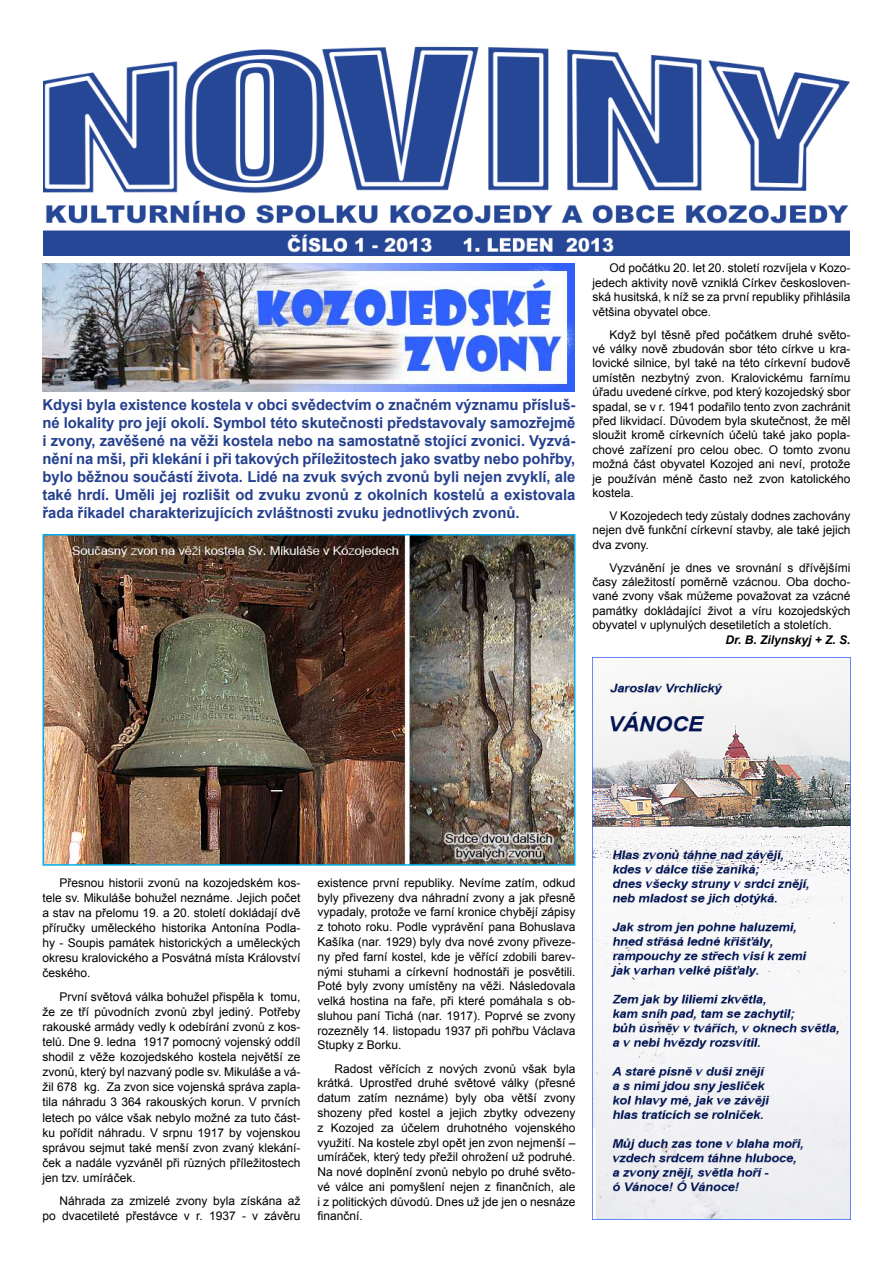
<style>
.page{position:relative;width:893px;height:1263px;background:#fff}
.page>*{position:absolute;margin:0;border:0;box-sizing:border-box;transform-origin:0 0}
.t1{font:700 15px/18px "Arial";letter-spacing:-.005em;color:#25408f;text-align:justify}
.t2{font:12px/14.7px "Arial";color:#000;text-align:justify}
.t3{font:italic 700 12px "Arial";color:#000}
</style>
<div class="page">
<img style="left:44px;top:46px;width:805px;height:210px">
<img style="left:43px;top:264px;width:532px;height:127px">
<img style="left:593px;top:658px;width:257px;height:561px">
<img style="left:46px;top:537px;width:526px;height:326px">
<div style="left:43px;top:534px;width:532px;height:332px;border:2px solid #00aeef"></div>
<p class="t1" style="left:43px;top:396px;width:534px">Kdysi byla existence kostela v obci svědectvím o značném významu přísluš&shy;né lokality pro její okolí. Symbol této skutečnosti představovaly samozřejmě i zvony, zavěšené na věži kostela nebo na samostatně stojící zvonici. Vyzvá&shy;nění na mši, při klekání i při takových příležitostech jako svatby nebo pohřby, bylo běžnou součástí života. Lidé na zvuk svých zvonů byli nejen zvyklí, ale také hrdí. Uměli jej rozlišit od zvuku zvonů z okolních kostelů a existovala řada říkadel charakterizujících zvláštnosti zvuku jednotlivých zvonů.</p>
<p class="t2" style="left:592px;top:261px;width:259px;text-indent:17px">Od počátku 20. let 20. století rozvíjela v Kozo&shy;jedech aktivity nově vzniklá Církev českosloven&shy;ská husitská, k níž se za první republiky přihlásila většina obyvatel obce.</p>
<p class="t2" style="left:592px;top:327px;width:259px;text-indent:17px">Když byl těsně před počátkem druhé světo&shy;vé války nově zbudován sbor této církve u kra&shy;lovické silnice, byl také na této církevní budově umístěn nezbytný zvon. Kralovickému farnímu úřadu uvedené církve, pod který kozojedský sbor spadal, se v r. 1941 podařilo tento zvon zachránit před likvidací. Důvodem byla skutečnost, že měl sloužit kromě církevních účelů také jako popla&shy;chové zařízení pro celou obec. O tomto zvonu možná část obyvatel Kozojed ani neví, protože je používán méně často než zvon katolického kostela.</p>
<p class="t2" style="left:592px;top:508px;width:259px;text-indent:17px">V Kozojedech tedy zůstaly dodnes zachovány nejen dvě funkční církevní stavby, ale také jejich dva zvony.</p>
<p class="t2" style="left:592px;top:560px;width:259px;text-indent:17px">Vyzvánění je dnes ve srovnání s dřívějšími časy záležitostí poměrně vzácnou. Oba docho&shy;vané zvony však můžeme považovat za vzácné památky dokládající život a víru kozojedských obyvatel v uplynulých desetiletích a stoletích.</p>
<p class="t3" style="left:725px;top:631px;width:127px">Dr. B. Zilynskyj + Z. S.</p>
<p class="t2" style="left:43px;top:875px;width:259px;text-indent:17px">Přesnou historii zvonů na kozojedském kos&shy;tele sv. Mikuláše bohužel neznáme. Jejich počet a stav na přelomu 19. a 20. století dokládají dvě příručky uměleckého historika Antonína Podla&shy;hy - Soupis památek historických a uměleckých okresu kralovického a Posvátná místa Království českého.</p>
<p class="t2" style="left:43px;top:989px;width:259px;text-indent:17px">První světová válka bohužel přispěla k tomu, že ze tří původních zvonů zbyl jediný. Potřeby rakouské armády vedly k odebírání zvonů z kos&shy;telů. Dne 9. ledna 1917 pomocný vojenský oddíl shodil z věže kozojedského kostela největší ze zvonů, který byl nazvaný podle sv. Mikuláše a vá&shy;žil 678 kg. Za zvon sice vojenská správa zapla&shy;tila náhradu 3 364 rakouských korun. V prvních letech po válce však nebylo možné za tuto část&shy;ku pořídit náhradu. V srpnu 1917 by vojenskou správou sejmut také menší zvon zvaný klekání&shy;ček a nadále vyzváněl při různých příležitostech jen tzv. umíráček.</p>
<p class="t2" style="left:43px;top:1194px;width:259px;text-align:right">Náhrada za zmizelé zvony byla získána až<br>po dvacetileté přestávce v r. 1937 - v závěru</p>
<p class="t2" style="left:317px;top:875px;width:259px">existence první republiky. Nevíme zatím, odkud byly přivezeny dva náhradní zvony a jak přesně vypadaly, protože ve farní kronice chybějí zápisy z tohoto roku. Podle vyprávění pana Bohuslava Kašíka (nar. 1929) byly dva nové zvony přiveze&shy;ny před farní kostel, kde je věřící zdobili barev&shy;nými stuhami a církevní hodnostáři je posvětili.<br>Poté byly zvony umístěny na věži. Následovala velká hostina na faře, při které pomáhala s ob&shy;sluhou paní Tichá (nar. 1917). Poprvé se zvony rozezněly 14. listopadu 1937 při pohřbu Václava Stupky z Borku.</p>
<p class="t2" style="left:317px;top:1061px;width:259px;text-indent:17px">Radost věřících z nových zvonů však byla krátká. Uprostřed druhé světové války (přesné datum zatím neznáme) byly oba větší zvony shozeny před kostel a jejich zbytky odvezeny z Kozojed za účelem druhotného vojenského využití. Na kostele zbyl opět jen zvon nejmenší – umíráček, který tedy přežil ohrožení už podruhé.<br>Na nové doplnění zvonů nebylo po druhé světo&shy;vé válce ani pomyšlení nejen z finančních, ale i z politických důvodů. Dnes už jde jen o nesnáze finanční.</p>
</div>
